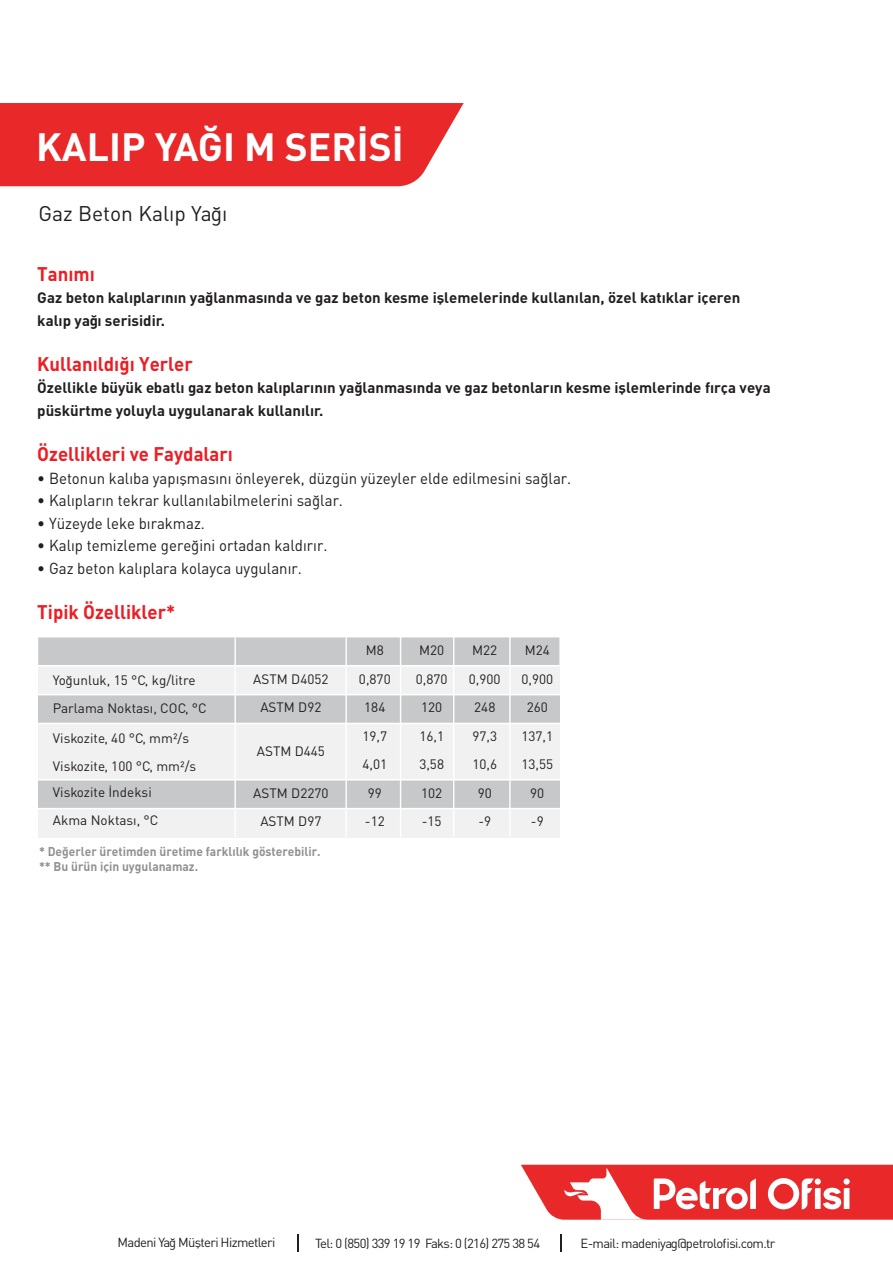
<style>
.page{position:relative;width:893px;height:1263px;background:#fff}
.page>*{position:absolute;margin:0;border:0;box-sizing:border-box;transform-origin:0 0}
.t1{font:39px "DINT Bold Tr";color:#fff}
.t2{font:21px "DIN Tr";color:#231f20}
.t3{font:19.5px "DINT Bold Tr";color:#ed1d24;scale:.95 1}
.t4{font:15.75px "DIN Tr";color:#231f20;scale:.95 1}
.t5{font:15px/22.5px "DINT Bold Tr";color:#231f20}
.t6{font:13.5px/28.5px "DIN Tr";color:#231f20;text-align:center}
.t7{font:13.05px "DIN Tr";letter-spacing:-.05em;color:#231f20}
.t8{font:12.6px/14.4px "DINT Bold Tr";color:#929191;scale:.95 1}
</style>
<div class="page">
<div style="left:38px;top:694px;width:521px;height:29px;background:#c7c8ca"></div>
<div style="left:38px;top:666px;width:521px;height:28px;background:#f1f1f2"></div>
<div style="left:38px;top:723px;width:521px;height:57px;background:#f1f1f2"></div>
<div style="left:38px;top:780px;width:521px;height:29px;background:#c7c8ca"></div>
<div style="left:38px;top:809px;width:521px;height:28px;background:#f1f1f2"></div>
<div style="left:38px;top:637px;width:521px;height:28px;background:#c7c8ca"></div>
<hr style="left:234px;top:637px;width:2px;height:200px;background:#fff">
<hr style="left:345px;top:637px;width:2px;height:200px;background:#fff">
<hr style="left:400px;top:637px;width:1px;height:200px;background:#fff">
<hr style="left:453px;top:637px;width:1px;height:200px;background:#fff">
<hr style="left:509px;top:637px;width:2px;height:200px;background:#fff">
<hr style="left:38px;top:694px;width:522px;height:1px;background:#fff">
<hr style="left:38px;top:723px;width:522px;height:1px;background:#fff">
<hr style="left:38px;top:779px;width:522px;height:1px;background:#fff">
<hr style="left:38px;top:808px;width:522px;height:1px;background:#fff">
<svg style="left:297px;top:1234px;width:1px;height:18px"></svg>
<svg style="left:560px;top:1234px;width:2px;height:18px"></svg>
<svg style="left:521px;top:1165px;width:372px;height:55px"></svg>
<div style="left:0;top:103px;width:464px;height:83px;background:#e92829"></div>
<h1 class="t1" style="left:36px;top:121px;width:369px">KALIP YAĞI M SERİSİ</h1>
<h2 class="t2" style="left:38px;top:200px;width:191px">Gaz Beton Kalıp Yağı</h2>
<h3 class="t3" style="left:37px;top:261px;width:62px">Tanımı</h3>
<p class="t5" style="left:37px;top:286px;width:705px">Gaz beton kalıplarının yağlanmasında ve gaz beton kesme işlemelerinde kullanılan, özel katıklar içeren kalıp yağı serisidir.</p>
<h3 class="t3" style="left:37px;top:351px;width:165px">Kullanıldığı Yerler</h3>
<p class="t5" style="left:37px;top:376px;width:735px">Özellikle büyük ebatlı gaz beton kalıplarının yağlanmasında ve gaz betonların kesme işlemlerinde fırça veya püskürtme yoluyla uygulanarak kullanılır.</p>
<h3 class="t3" style="left:37px;top:441px;width:207px">Özellikleri ve Faydaları</h3>
<p class="t4" style="left:37px;top:468px;width:563px">• Betonun kalıba yapışmasını önleyerek, düzgün yüzeyler elde edilmesini sağlar.</p>
<p class="t4" style="left:37px;top:490px;width:323px">• Kalıpların tekrar kullanılabilmelerini sağlar.</p>
<p class="t4" style="left:37px;top:513px;width:178px">• Yüzeyde leke bırakmaz.</p>
<p class="t4" style="left:37px;top:535px;width:307px">• Kalıp temizleme gereğini ortadan kaldırır.</p>
<p class="t4" style="left:37px;top:558px;width:280px">• Gaz beton kalıplara kolayca uygulanır.</p>
<h3 class="t3" style="left:37px;top:599px;width:147px">Tipik Özellikler*</h3>
<p class="t6" style="left:53px;top:665px;width:155px;text-align:left">Yoğunluk, 15 °C, kg/litre<br>Parlama Noktası, COC, °C<br>Viskozite, 40 °C, mm²/s<br>Viskozite, 100 °C, mm²/s</p>
<p class="t6" style="left:53px;top:777px;width:107px;text-align:left">Viskozite İndeksi<br>Akma Noktası, °C</p>
<p class="t6" style="left:253px;top:664px;width:77px">ASTM D4052<br>ASTM D92</p>
<p class="t6" style="left:257px;top:736px;width:70px">ASTM D445</p>
<p class="t6" style="left:253px;top:778px;width:77px">ASTM D2270<br>ASTM D97</p>
<p class="t8" style="left:39px;top:844px;width:298px">* Değerler üretimden üretime farklılık gösterebilir. ** Bu ürün için uygulanamaz.</p>
<p class="t6" style="left:359px;top:636px;width:33px">M8<br>0,870<br>184<br>19,7<br>4,01<br>99 -12</p>
<p class="t6" style="left:469px;top:636px;width:33px">M22<br>0,900<br>248<br>97,3<br>10,6<br>90<br>-9</p>
<p class="t6" style="left:521px;top:636px;width:33px">M24<br>0,900<br>260<br>137,1<br>13,55<br>90<br>-9</p>
<p class="t6" style="left:416px;top:636px;width:33px">M20<br>0,870<br>120<br>16,1<br>3,58<br>102 -15</p>
<p class="t7" style="left:118px;top:1234px;width:159px">Madeni Yağ Müşteri Hizmetleri</p>
<p class="t7" style="left:315px;top:1235px;width:226px">Tel: 0 (850) 339 19 19 Faks: 0 (216) 275 38 54</p>
<p class="t7" style="left:580px;top:1235px;width:196px">E-mail: madeniyag@petrolofisi.com.tr</p>
</div>
